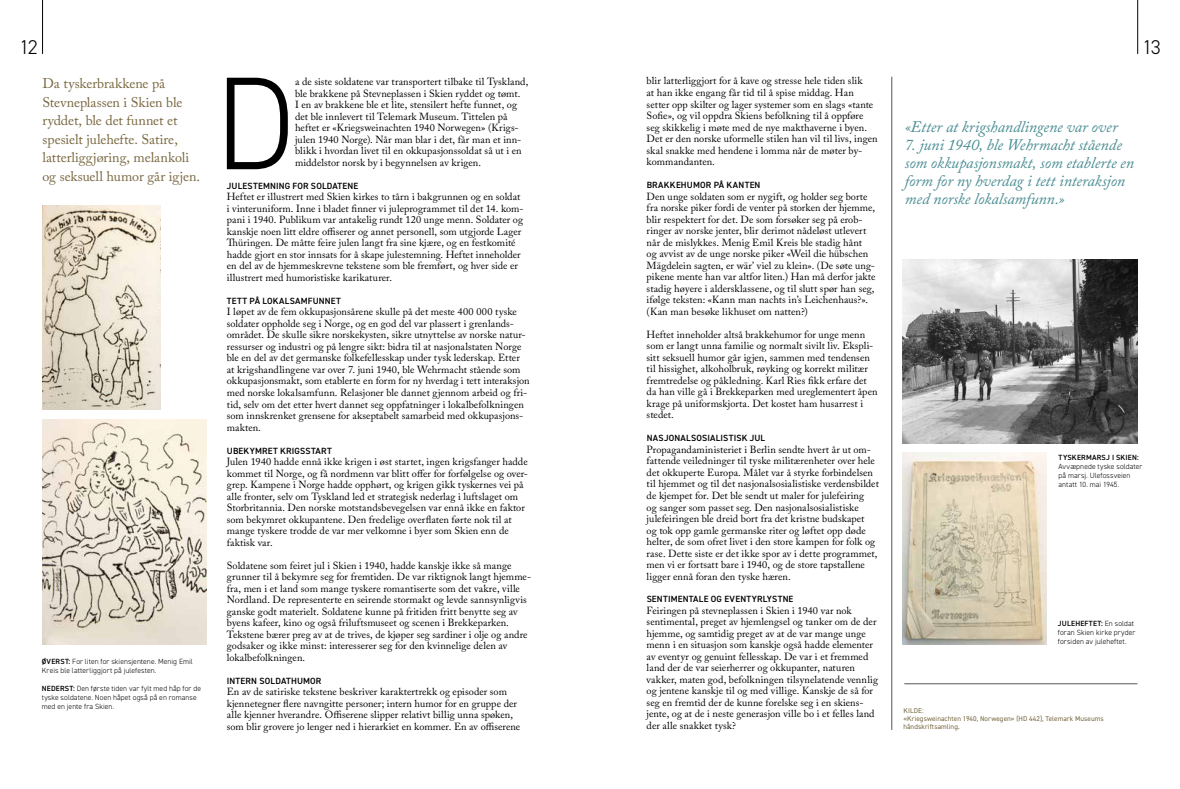
<style>
.page{position:relative;width:1180px;height:789px;background:#fff}
.page>*{position:absolute;margin:0;border:0;box-sizing:border-box;transform-origin:0 0}
.t1{font:300 132.5px "DIN2014";color:#000}
.t2{font:300 20px "DIN2014";color:#000}
.t3{font:italic 16px/18px "Adobe Caslon Pro";letter-spacing:-.005em;color:#488c92}
.t4{font:14px/18.5px "Adobe Caslon Pro";letter-spacing:-.005em;color:#78673f}
.t5{font:10.3px/11.5px "Adobe Caslon Pro";letter-spacing:.005em;color:#000}
.t6{font:600 9px "DIN2014";letter-spacing:.02em;color:#000}
.t7{font:300 7.5px/9px "DIN2014";letter-spacing:.01em;color:#000}
.t8{font:600 7.5px "DIN2014";letter-spacing:.03em;color:#000}
.t9{font:7px/8px "DIN2014";letter-spacing:.01em;color:#78673f}
.s1{font-weight:600}
</style>
<div class="page">
<hr style="left:1137px;top:0;width:1px;height:54px;background:#000">
<hr style="left:42px;top:0;width:1px;height:54px;background:#000">
<img style="left:902px;top:452px;width:144px;height:192px">
<img style="left:42px;top:419px;width:164px;height:225px">
<hr style="left:891px;top:77px;width:1px;height:652px;background:#56565a">
<img style="left:902px;top:259px;width:235px;height:184px">
<img style="left:43px;top:206px;width:118px;height:203px">
<hr style="left:904px;top:683px;width:233px;height:1px;background:#56565a">
<h2 class="t2" style="left:19px;top:35px;width:20px">12</h2>
<h2 class="t2" style="left:1142px;top:35px;width:20px">13</h2>
<h1 class="t1" style="left:215px;top:43px;width:82px">D</h1>
<p class="t5" style="left:295px;top:76px;width:235px">a de siste soldatene var transportert tilbake til Tyskland, ble brakkene på Stevneplassen i Skien ryddet og tømt.<br>I en av brakkene ble et lite, stensilert hefte funnet, og det ble innlevert til Telemark Museum. Tittelen på heftet er «Kriegsweinachten 1940 Norwegen» (Krigs&shy;julen 1940 Norge). Når man blar i det, får man et inn&shy;blikk i hvordan livet til en okkupasjonssoldat så ut i en middelstor norsk by i begynnelsen av krigen.</p>
<p class="t6" style="left:227px;top:179px;width:133px">JULESTEMNING FOR SOLDATENE</p>
<p class="t5" style="left:227px;top:191px;width:298px">Heftet er illustrert med Skien kirkes to tårn i bakgrunnen og en soldat i vinteruniform. Inne i bladet finner vi juleprogrammet til det 14. kom&shy;pani i 1940. Publikum var antakelig rundt 120 unge menn. Soldater og kanskje noen litt eldre offiserer og annet personell, som utgjorde Lager Thüringen. De måtte feire julen langt fra sine kjære, og en festkomité hadde gjort en stor innsats for å skape julestemning. Heftet inneholder en del av de hjemmeskrevne tekstene som ble fremført, og hver side er illustrert med humoristiske karikaturer.</p>
<p class="t6" style="left:227px;top:294px;width:115px">TETT PÅ LOKALSAMFUNNET</p>
<p class="t5" style="left:227px;top:306px;width:304px">I løpet av de fem okkupasjonsårene skulle på det meste 400 000 tyske soldater oppholde seg i Norge, og en god del var plassert i grenlands&shy;området. De skulle sikre norskekysten, sikre utnyttelse av norske natur&shy;ressurser og industri og på lengre sikt: bidra til at nasjonalstaten Norge ble en del av det germanske folkefellesskap under tysk lederskap. Etter at krigshandlingene var over 7. juni 1940, ble Wehrmacht stående som okkupasjonsmakt, som etablerte en form for ny hverdag i tett interaksjon med norske lokalsamfunn. Relasjoner ble dannet gjennom arbeid og fri&shy;tid, selv om det etter hvert dannet seg oppfatninger i lokalbefolkningen som innskrenket grensene for akseptabelt samarbeid med okkupasjons&shy;makten.</p>
<p class="t6" style="left:227px;top:444px;width:106px">UBEKYMRET KRIGSSTART</p>
<p class="t5" style="left:227px;top:455px;width:303px">Julen 1940 hadde ennå ikke krigen i øst startet, ingen krigsfanger hadde kommet til Norge, og få nordmenn var blitt offer for forfølgelse og over&shy;grep. Kampene i Norge hadde opphørt, og krigen gikk tyskernes vei på alle fronter, selv om Tyskland led et strategisk nederlag i luftslaget om Storbritannia. Den norske motstandsbevegelsen var ennå ikke en faktor som bekymret okkupantene. Den fredelige overflaten førte nok til at mange tyskere trodde de var mer velkomne i byer som Skien enn de faktisk var.</p>
<p class="t5" style="left:227px;top:559px;width:306px">Soldatene som feiret jul i Skien i 1940, hadde kanskje ikke så mange grunner til å bekymre seg for fremtiden. De var riktignok langt hjemme&shy;fra, men i et land som mange tyskere romantiserte som det vakre, ville Nordland. De representerte en seirende stormakt og levde sannsynligvis ganske godt materielt. Soldatene kunne på fritiden fritt benytte seg av byens kafeer, kino og også friluftsmuseet og scenen i Brekkeparken.<br>Tekstene bærer preg av at de trives, de kjøper seg sardiner i olje og andre godsaker og ikke minst: interesserer seg for den kvinnelige delen av lokalbefolkningen.</p>
<p class="t6" style="left:227px;top:674px;width:96px">INTERN SOLDATHUMOR</p>
<p class="t5" style="left:227px;top:685px;width:295px">En av de satiriske tekstene beskriver karaktertrekk og episoder som kjennetegner flere navngitte personer; intern humor for en gruppe der alle kjenner hverandre. Offiserene slipper relativt billig unna spøken, som blir grovere jo lenger ned i hierarkiet en kommer. En av offiserene</p>
<p class="t5" style="left:646px;top:75px;width:232px">blir latterliggjort for å kave og stresse hele tiden slik<br>at han ikke engang får tid til å spise middag. Han setter opp skilter og lager systemer som en slags «tante Sofie», og vil oppdra Skiens befolkning til å oppføre seg skikkelig i møte med de nye makthaverne i byen.<br>Det er den norske uformelle stilen han vil til livs, ingen skal snakke med hendene i lomma når de møter by&shy;kommandanten.</p>
<p class="t6" style="left:646px;top:179px;width:115px">BRAKKEHUMOR PÅ KANTEN</p>
<p class="t5" style="left:646px;top:190px;width:230px">Den unge soldaten som er nygift, og holder seg borte fra norske piker fordi de venter på storken der hjemme, blir respektert for det. De som forsøker seg på erob&shy;ringer av norske jenter, blir derimot nådeløst utlevert når de mislykkes. Menig Emil Kreis ble stadig hånt<br>og avvist av de unge norske piker «Weil die hübschen Mägdelein sagten, er wär’ viel zu klein». (De søte ung&shy;pikene mente han var altfor liten.) Han må derfor jakte stadig høyere i aldersklassene, og til slutt spør han seg, ifølge teksten: «Kann man nachts in’s Leichenhaus?». (Kan man besøke likhuset om natten?)</p>
<p class="t5" style="left:646px;top:328px;width:232px">Heftet inneholder altså brakkehumor for unge menn som er langt unna familie og normalt sivilt liv. Ekspli&shy;sitt seksuell humor går igjen, sammen med tendensen til hissighet, alkoholbruk, røyking og korrekt militær fremtredelse og påkledning. Karl Ries fikk erfare det da han ville gå i Brekkeparken med ureglementert åpen krage på uniformskjorta. Det kostet ham husarrest i stedet.</p>
<p class="t6" style="left:646px;top:432px;width:120px">NASJONALSOSIALISTISK JUL</p>
<p class="t5" style="left:646px;top:443px;width:234px">Propagandaministeriet i Berlin sendte hvert år ut om&shy;fattende veiledninger til tyske militærenheter over hele det okkuperte Europa. Målet var å styrke forbindelsen til hjemmet og til det nasjonalsosialistiske verdensbildet de kjempet for. Det ble sendt ut maler for julefeiring<br>og sanger som passet seg. Den nasjonalsosialistiske julefeiringen ble dreid bort fra det kristne budskapet<br>og tok opp gamle germanske riter og løftet opp døde helter, de som ofret livet i den store kampen for folk og rase. Dette siste er det ikke spor av i dette programmet, men vi er fortsatt bare i 1940, og de store tapstallene ligger ennå foran den tyske hæren.</p>
<p class="t6" style="left:646px;top:592px;width:148px">SENTIMENTALE OG EVENTYRLYSTNE</p>
<p class="t5" style="left:646px;top:604px;width:233px">Feiringen på stevneplassen i Skien i 1940 var nok sentimental, preget av hjemlengsel og tanker om de der hjemme, og samtidig preget av at de var mange unge menn i en situasjon som kanskje også hadde elementer av eventyr og genuint fellesskap. De var i et fremmed land der de var seierherrer og okkupanter, naturen vakker, maten god, befolkningen tilsynelatende vennlig og jentene kanskje til og med villige. Kanskje de så for seg en fremtid der de kunne forelske seg i en skiens&shy;jente, og at de i neste generasjon ville bo i et felles land der alle snakket tysk?</p>
<h3 class="t4" style="left:42px;top:74px;width:159px">Da tyskerbrakkene på<br>Stevneplassen i Skien ble ryddet, ble det funnet et spesielt julehefte. Satire, latterliggjøring, melankoli og seksuell humor går igjen.</h3>
<h3 class="t3" style="left:904px;top:117px;width:214px">«Etter at krigshandlingene var over</h3>
<h3 class="t3" style="left:904px;top:135px;width:231px">7. juni 1940, ble Wehrmacht stående som okkupasjonsmakt, som etablerte en form for ny hverdag i tett interaksjon med norske lokalsamfunn.»</h3>
<p class="t8" style="left:1058px;top:452px;width:82px">TYSKERMARSJ I SKIEN:</p>
<p class="t7" style="left:1058px;top:461px;width:85px">Avvæpnede tyske soldater på marsj. Ulefossveien antatt 10. mai 1945.</p>
<p class="t7" style="left:1057px;top:618px;width:79px"><span class="s1">JULEHEFTET:</span> En soldat foran Skien kirke pryder forsiden av juleheftet.</p>
<p class="t7" style="left:42px;top:656px;width:153px"><span class="s1">ØVERST:</span> For liten for skiensjentene. Menig Emil<br>Kreis ble latterliggjort på julefesten.</p>
<p class="t7" style="left:42px;top:683px;width:161px"><span class="s1">NEDERST:</span> Den første tiden var fylt med håp for de tyske soldatene. Noen håpet også på en romanse med en jente fra Skien.</p>
<p class="t9" style="left:903px;top:705px;width:202px">KILDE:<br>«Kriegsweinachten 1940, Norwegen» (HD 442), Telemark Museums håndskriftsamling.</p>
</div>
